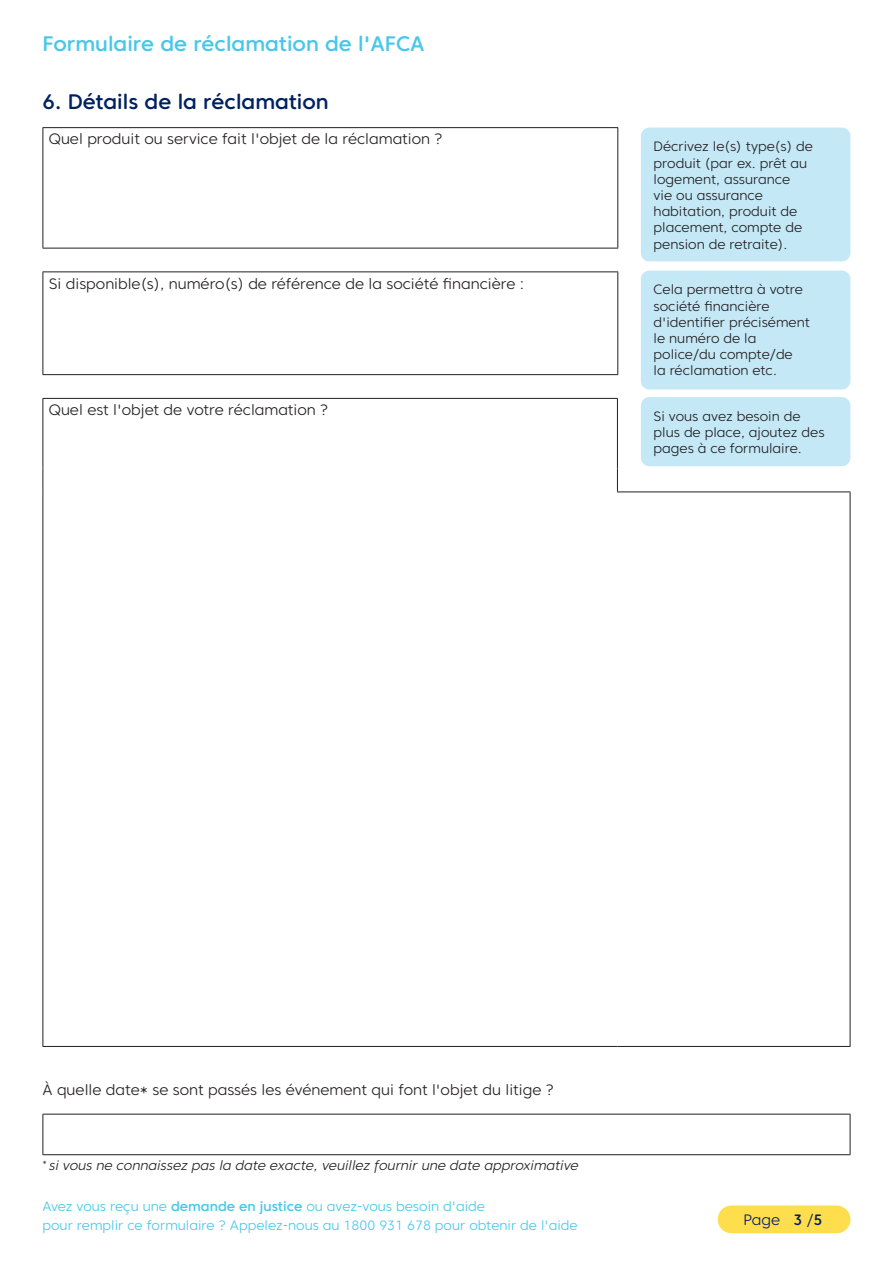
<style>
.page{position:relative;width:893px;height:1263px;background:#fff}
.page>*{position:absolute;margin:0;border:0;box-sizing:border-box;transform-origin:0 0}
.t1{font:500 21px "Core Sans CR 55";color:#47c7ea}
.t2{font:500 21px "Core Sans CR 55";color:#00215f}
.t3{font:300 15px "Core Sans CR 35";color:#231f20}
.t4{font:300 15px "Core Sans CR 35";color:#00215f}
.t5{font:300 13.5px/16.2px "Core Sans CR 35";color:#231f20}
.t6{font:300 13.5px/19.5px "Core Sans CR 35";color:#47c7ea}
.t7{font:13.5px "Core Sans CR 35 Light It";color:#231f20}
.s1{font-family:"Core Sans CR 55";font-weight:500}
</style>
<div class="page">
<div style="left:718px;top:1205px;width:132px;height:28px;background:#ffde4e;border-radius:14px"></div>
<hr style="left:43px;top:127px;width:575px;height:1px;background:#231f20">
<hr style="left:43px;top:128px;width:1px;height:120px;background:#231f20">
<hr style="left:617px;top:128px;width:1px;height:120px;background:#231f20">
<hr style="left:43px;top:248px;width:575px;height:1px;background:#231f20">
<hr style="left:43px;top:271px;width:575px;height:1px;background:#231f20">
<hr style="left:43px;top:272px;width:1px;height:102px;background:#231f20">
<hr style="left:617px;top:272px;width:1px;height:102px;background:#231f20">
<hr style="left:43px;top:374px;width:575px;height:1px;background:#231f20">
<hr style="left:43px;top:398px;width:575px;height:1px;background:#231f20">
<hr style="left:43px;top:399px;width:1px;height:69px;background:#231f20">
<hr style="left:617px;top:399px;width:1px;height:69px;background:#231f20">
<svg style="left:43px;top:468px;width:1px;height:24px"></svg>
<svg style="left:617px;top:468px;width:1px;height:23px"></svg>
<hr style="left:43px;top:492px;width:1px;height:554px;background:#231f20">
<hr style="left:850px;top:492px;width:1px;height:554px;background:#231f20">
<hr style="left:43px;top:1046px;width:574px;height:1px;background:#231f20">
<hr style="left:617px;top:1046px;width:233px;height:1px;background:#231f20">
<hr style="left:617px;top:491px;width:233px;height:1px;background:#231f20">
<div style="left:641px;top:128px;width:209px;height:133px;background:#c4e8f6;border-radius:9px"></div>
<div style="left:641px;top:271px;width:209px;height:118px;background:#c4e8f6;border-radius:9px"></div>
<div style="left:641px;top:397px;width:209px;height:69px;background:#c4e8f6;border-radius:9px"></div>
<hr style="left:43px;top:1114px;width:807px;height:1px;background:#231f20">
<hr style="left:43px;top:1114px;width:1px;height:40px;background:#231f20">
<hr style="left:850px;top:1114px;width:1px;height:40px;background:#231f20">
<hr style="left:43px;top:1154px;width:807px;height:1px;background:#231f20">
<h1 class="t1" style="left:43px;top:31px;width:384px">Formulaire de réclamation de l'AFCA</h1>
<h1 class="t2" style="left:43px;top:88px;width:288px">6. Détails de la réclamation</h1>
<p class="t3" style="left:49px;top:130px;width:395px">Quel produit ou service fait l'objet de la réclamation ?</p>
<p class="t3" style="left:49px;top:274px;width:477px">Si disponible(s), numéro(s) de référence de la société financière :</p>
<p class="t3" style="left:49px;top:400px;width:281px">Quel est l'objet de votre réclamation ?</p>
<p class="t5" style="left:654px;top:139px;width:161px">Décrivez le(s) type(s) de produit (par ex. prêt au logement, assurance<br>vie ou assurance habitation, produit de placement, compte de pension de retraite).</p>
<p class="t5" style="left:654px;top:282px;width:158px">Cela permettra à votre société financière d'identifier précisément le numéro de la police/du compte/de<br>la réclamation etc.</p>
<p class="t5" style="left:654px;top:408px;width:172px">Si vous avez besoin de plus de place, ajoutez des pages à ce formulaire.</p>
<p class="t3" style="left:43px;top:1080px;width:513px">À quelle date* se sont passés les événement qui font l'objet du litige ?</p>
<p class="t7" style="left:43px;top:1157px;width:538px"><sup>*</sup> si vous ne connaissez pas la date exacte, veuillez fournir une date approximative</p>
<p class="t6" style="left:43px;top:1196px;width:537px">Avez vous reçu une <span class="s1">demande en justice</span> ou avez-vous besoin d'aide<br>pour remplir ce formulaire ? Appelez-nous au 1800 931 678 pour obtenir de l'aide</p>
<p class="t4" style="left:743px;top:1210px;width:81px">Page <span class="s1">3</span> /<span class="s1">5</span></p>
</div>
